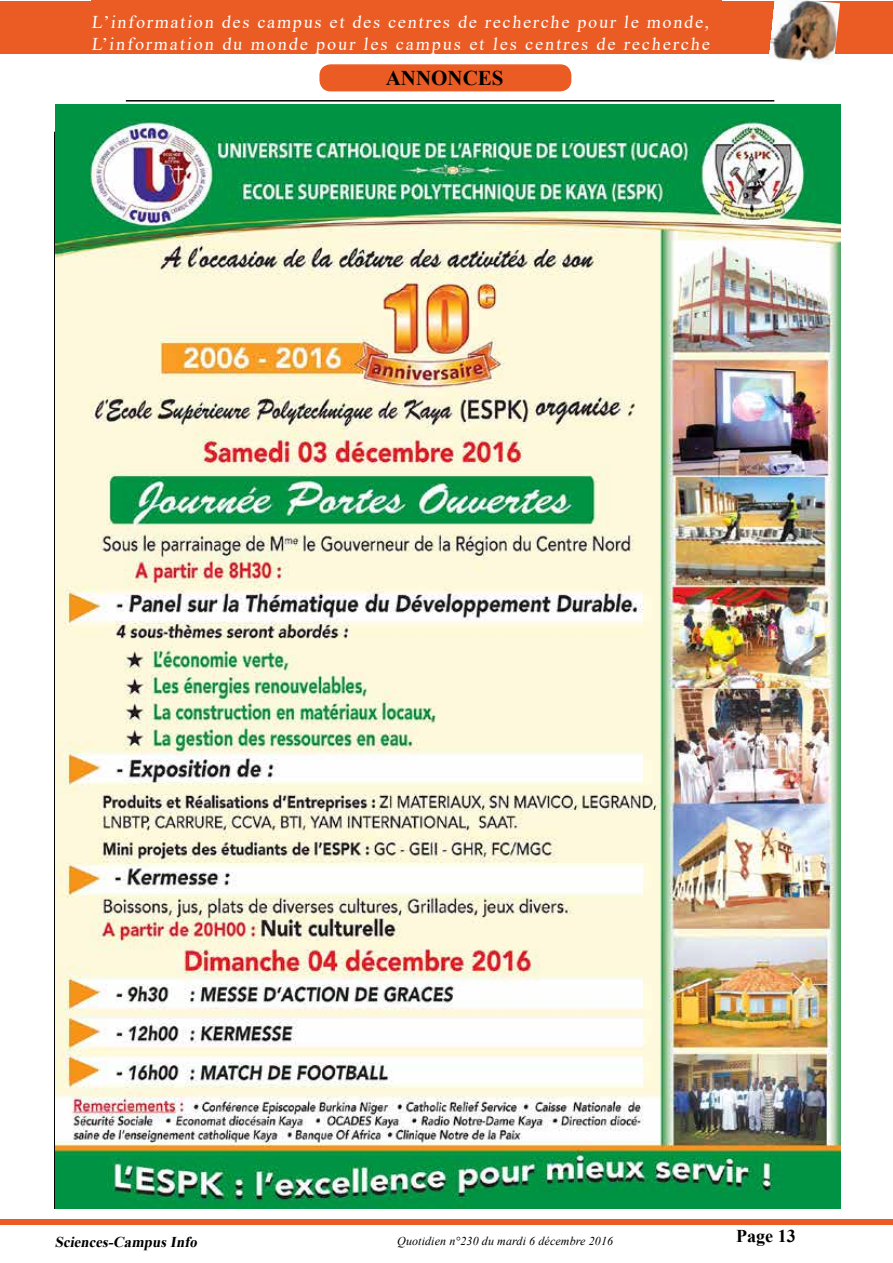
<style>
.page{position:relative;width:893px;height:1263px;background:#fff}
.page>*{position:absolute;margin:0;border:0;box-sizing:border-box;transform-origin:0 0}
.t1{font:700 21px "Times New Roman";color:#000}
.t2{font:18px/21.6px "Times New Roman";letter-spacing:.105em;color:#fff}
.t3{font:700 18px "Times New Roman";color:#000}
.t4{font:italic 700 15px "Times New Roman";color:#000}
.t5{font:italic 12px "Times New Roman";letter-spacing:.01em;color:#000}
</style>
<div class="page">
<div style="left:0;top:1219px;width:893px;height:6px;background:#ea5c24"></div>
<div style="left:0;top:1px;width:893px;height:53px;background:#ea5c24"></div>
<div style="left:91px;top:0;width:631px;height:50px;background:#ea5c24"></div>
<img style="left:769px;top:0;width:71px;height:64px">
<hr style="left:126px;top:100px;width:648px;height:2px;background:#000">
<div style="left:320px;top:65px;width:251px;height:26px;background:#ea5c24;border-radius:11px"></div>
<div style="left:319px;top:64px;width:252px;height:27px;border:2px solid #ea5c24;border-radius:11px"></div>
<img style="left:56px;top:104px;width:784px;height:1105px">
<p class="t2" style="left:91px;top:11px;width:622px">L’information des campus et des centres de recherche pour le monde,<br>L’information du monde pour les campus et les centres de recherche</p>
<p class="t1" style="left:386px;top:63px;width:119px">ANNONCES</p>
<p class="t4" style="left:55px;top:1231px;width:147px">Sciences-CampusInfo</p>
<p class="t5" style="left:397px;top:1232px;width:217px">Quotidien n°230 du mardi 6 décembre 2016</p>
<p class="t3" style="left:736px;top:1223px;width:61px">Page 13</p>
</div>
